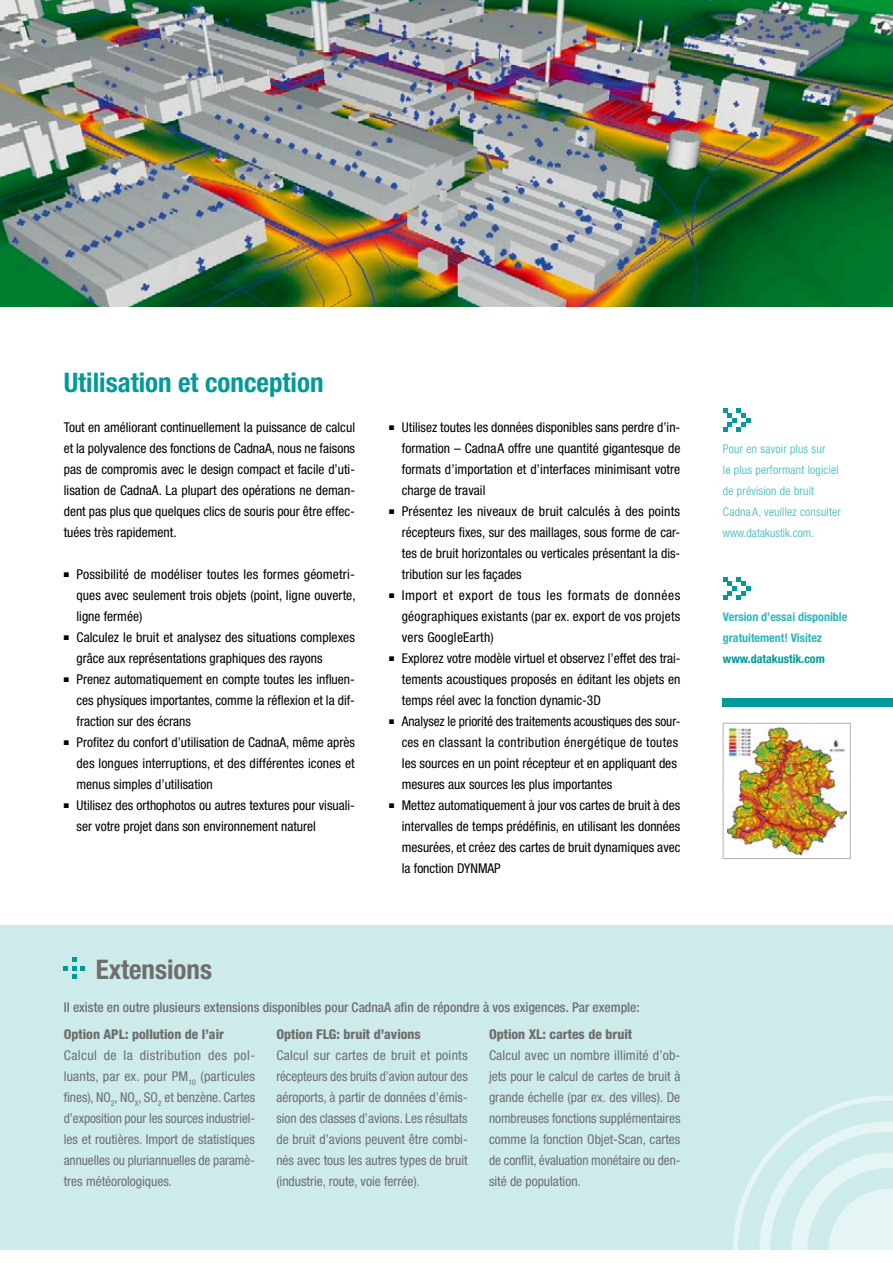
<style>
.page{position:relative;width:893px;height:1263px;background:#fff}
.page>*{position:absolute;margin:0;border:0;box-sizing:border-box;transform-origin:0 0}
.t1{font:700 condensed 27px "Helvetica Neue";color:#009a9a}
.t2{font:700 condensed 27px "Helvetica Neue";color:#6e6e6d}
.t3{font:condensed 13.5px/21px "Helvetica Neue";color:#000;text-align:justify}
.t4{font:condensed 13.5px/21px "Helvetica Neue";color:#6e6e6d;text-align:justify}
.t5{font:500 condensed 13.5px "Helvetica Neue";color:#6e6e6d}
.t6{font:800 condensed 13.5px "Helvetica Neue";color:#6e6e6d}
.t7{font:300 condensed 12px/21px "Helvetica Neue";letter-spacing:.02em;color:#2fb6ba}
.t8{font:700 condensed 12px/21px "Helvetica Neue";color:#2fb6ba}
.t9{font:700 condensed 12px "Helvetica Neue";color:#009a9a}
</style>
<div class="page">
<div style="left:0;top:925px;width:893px;height:325px;background:#cdebeb"></div>
<svg style="left:733px;top:1096px;width:160px;height:154px"></svg>
<img style="left:0;top:0;width:893px;height:306px">
<div style="left:723px;top:698px;width:170px;height:9px;background:#009a9a"></div>
<svg style="left:64px;top:957px;width:21px;height:22px"></svg>
<svg style="left:723px;top:409px;width:27px;height:23px"></svg>
<svg style="left:723px;top:577px;width:27px;height:23px"></svg>
<img style="left:727px;top:727px;width:119px;height:128px">
<div style="left:723px;top:723px;width:128px;height:136px;border:1px solid #b0b2b2"></div>
<h1 class="t1" style="left:64px;top:366px;width:261px">Utilisation et conception</h1>
<p class="t3" style="left:64px;top:417px;width:293px">Tout en améliorant continuellement la puissance de calcul et la polyvalence des fonctions de CadnaA, nous ne faisons pas de compromis avec le design compact et facile d’uti&shy;lisation de CadnaA. La plupart des opérations ne deman&shy;dent pas plus que quelques clics de souris pour être effec&shy;tuées très rapidement.</p>
<p class="t3" style="left:77px;top:564px;width:281px;text-indent:-13px">■ Possibilité de modéliser toutes les formes géometri&shy;ques avec seulement trois objets (point, ligne ouverte, ligne fermée)</p>
<p class="t3" style="left:77px;top:627px;width:280px;text-indent:-13px">■ Calculez le bruit et analysez des situations complexes grâce aux représentations graphiques des rayons</p>
<p class="t3" style="left:77px;top:669px;width:280px;text-indent:-13px">■ Prenez automatiquement en compte toutes les influen&shy;ces physiques importantes, comme la réflexion et la dif&shy;fraction sur des écrans</p>
<p class="t3" style="left:77px;top:732px;width:280px;text-indent:-13px">■ Profitez du confort d’utilisation de CadnaA, même après des longues interruptions, et des différentes icones et menus simples d’utilisation</p>
<p class="t3" style="left:77px;top:795px;width:280px;text-indent:-13px">■ Utilisez des orthophotos ou autres textures pour visuali&shy;ser votre projet dans son environnement naturel</p>
<h1 class="t2" style="left:96px;top:953px;width:118px">Extensions</h1>
<p class="t3" style="left:402px;top:417px;width:280px;text-indent:-13px">■ Utilisez toutes les données disponibles sans perdre d’in&shy;formation – CadnaA offre une quantité gigantesque de formats d’importation et d’interfaces minimisant votre charge de travail</p>
<p class="t3" style="left:402px;top:501px;width:280px;text-indent:-13px">■ Présentez les niveaux de bruit calculés à des points récepteurs fixes, sur des maillages, sous forme de car&shy;tes de bruit horizontales ou verticales présentant la dis&shy;tribution sur les façades</p>
<p class="t3" style="left:402px;top:585px;width:280px;text-indent:-13px">■ Import et export de tous les formats de données géographiques existants (par ex. export de vos projets vers GoogleEarth)</p>
<p class="t3" style="left:402px;top:648px;width:280px;text-indent:-13px">■ Explorez votre modèle virtuel et observez l’effet des trai&shy;tements acoustiques proposés en éditant les objets en temps réel avec la fonction dynamic-3D</p>
<p class="t3" style="left:402px;top:711px;width:280px;text-align:left;text-indent:-13px">■ Analysez le priorité des traitements acoustiques des sour&shy;ces en classant la contribution énergétique de toutes les sources en un point récepteur et en appliquant des mesures aux sources les plus importantes</p>
<p class="t3" style="left:402px;top:795px;width:280px;text-indent:-13px">■ Mettez automatiquement à jour vos cartes de bruit à des intervalles de temps prédéfinis, en utilisant les données mesurées, et créez des cartes de bruit dynamiques avec la fonction DYNMAP</p>
<p class="t5" style="left:64px;top:999px;width:577px">Il existe en outre plusieurs extensions disponibles pour CadnaA afin de répondre à vos exigences. Par exemple:</p>
<p class="t6" style="left:64px;top:1026px;width:162px">Option APL: pollution de l’air</p>
<p class="t4" style="left:64px;top:1044px;width:193px">Calcul de la distribution des pol&shy;luants, par ex. pour PM<sub>10</sub> (particules fines), NO<sub>2</sub>, NO<sub>X</sub>, SO<sub>2</sub> et benzène. Cartes d’exposition pour les sources industriel&shy;les et routières. Import de statistiques annuelles ou pluriannuelles de paramè&shy;tres météorologiques.</p>
<p class="t6" style="left:276px;top:1026px;width:146px">Option FLG: bruit d’avions</p>
<p class="t4" style="left:276px;top:1044px;width:193px">Calcul sur cartes de bruit et points récepteurs des bruits d’avion autour des aéroports, à partir de données d’émis&shy;sion des classes d’avions. Les résultats de bruit d’avions peuvent être combi&shy;nés avec tous les autres types de bruit (industrie, route, voie ferrée).</p>
<p class="t6" style="left:489px;top:1026px;width:145px">Option XL: cartes de bruit</p>
<p class="t4" style="left:489px;top:1044px;width:193px">Calcul avec un nombre illimité d’ob&shy;jets pour le calcul de cartes de bruit à grande échelle (par ex. des villes). De nombreuses fonctions supplémentaires comme la fonction Objet-Scan, cartes de conflit, évaluation monétaire ou den&shy;sité de population.</p>
<p class="t7" style="left:723px;top:438px;width:119px">Pour en savoir plus sur<br>le plus performant logiciel de prévision de bruit<br>CadnaA, veuillez consulter www.datakustik.com.</p>
<p class="t8" style="left:723px;top:606px;width:126px">Version d’essai disponible gratuitement! Visitez</p>
<p class="t9" style="left:723px;top:651px;width:103px">www.datakustik.com</p>
</div>
